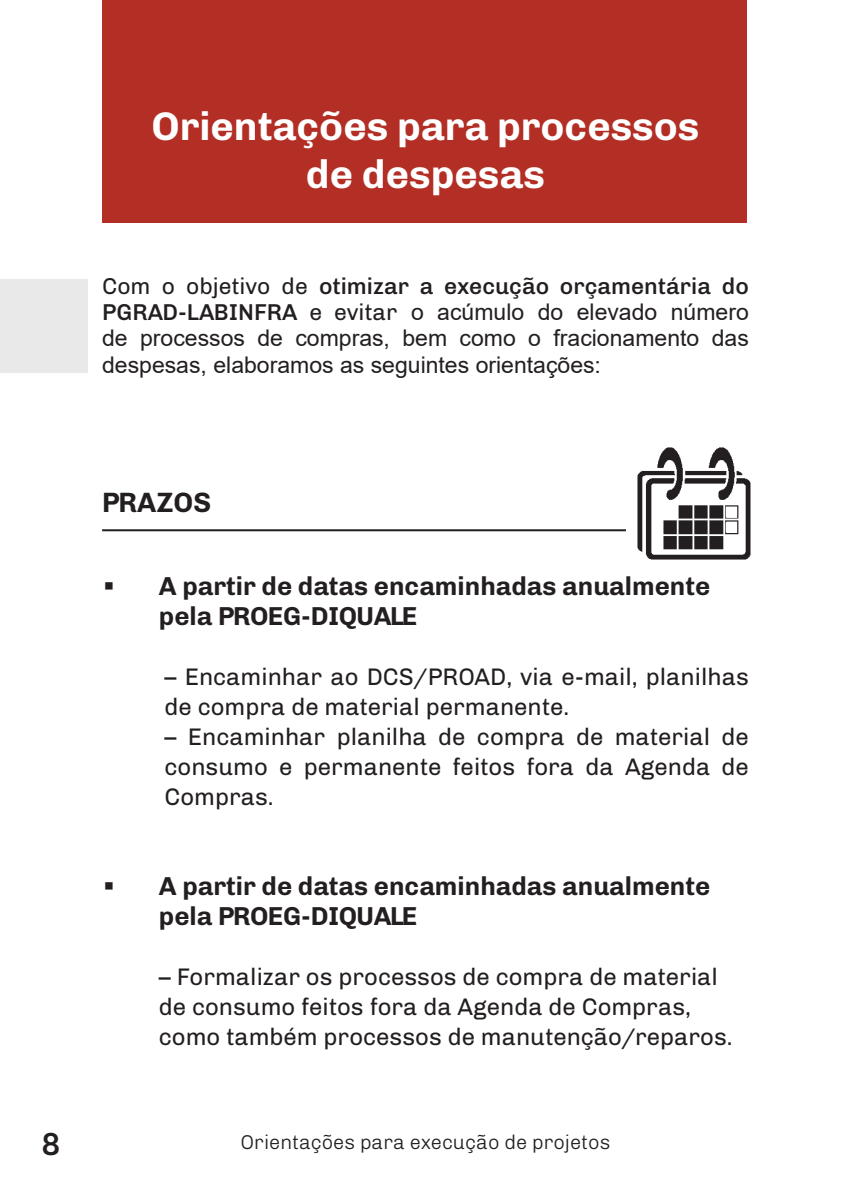
<style>
.page{position:relative;width:851px;height:1191px;background:#fff}
.page>*{position:absolute;margin:0;border:0;box-sizing:border-box;transform-origin:0 0}
.t1{font:700 40px/48px "Chivo";color:#fff;text-align:center}
.t2{font:500 32px "Chivo";color:#231f20}
.t3{font:700 28px "Chivo";color:#231f20}
.t4{font:700 26px/30px "Chivo";color:#231f20}
.t5{font:24px/30px "Chivo";color:#231f20}
.t6{font:23px/26.4px "Arial";color:#231f20;text-align:justify}
.t7{font:300 20px "Chivo";color:#231f20}
.s1{font-family:"Chivo"}
.s2{font-family:"Chivo";font-weight:500}
</style>
<div class="page">
<div style="left:102px;top:0;width:644px;height:222px;background:#b32f25"></div>
<div style="left:0;top:279px;width:87px;height:93px;background:#e9e9e9"></div>
<hr style="left:102px;top:529px;width:646px;height:2px;background:#231f20">
<img style="left:626px;top:447px;width:125px;height:113px">
<p class="t1" style="left:151px;top:100px;width:549px">Orientações para processos de despesas</p>
<p class="t6" style="left:102px;top:272px;width:648px"><span class="s1">Com o objetivo de</span> <span class="s2">otimizar a execução orçamentária do PGRAD-LABINFRA</span> <span class="s1">e evitar</span> o acúmulo do elevado número de processos de compras, bem como o fracionamento das despesas, elaboramos as seguintes orientações:</p>
<p class="t3" style="left:102px;top:481px;width:110px">PRAZOS</p>
<p class="t4" style="left:159px;top:570px;width:553px;text-indent:-57px">▪ A partir de datas encaminhadas anualmente pela PROEG-DIQUALE</p>
<p class="t5" style="left:164px;top:660px;width:585px">– Encaminhar ao DCS/PROAD, via e-mail, planilhas de compra de material permanente.</p>
<p class="t5" style="left:164px;top:720px;width:585px;text-align:justify">– Encaminhar planilha de compra de material de consumo e permanente feitos fora da Agenda de Compras.</p>
<p class="t4" style="left:159px;top:870px;width:553px;text-indent:-57px">▪ A partir de datas encaminhadas anualmente pela PROEG-DIQUALE</p>
<p class="t5" style="left:159px;top:960px;width:575px">– Formalizar os processos de compra de material de consumo feitos fora da Agenda de Compras, como também processos de manutenção/reparos.</p>
<h2 class="t2" style="left:41px;top:1119px;width:21px">8</h2>
<p class="t7" style="left:240px;top:1127px;width:371px">Orientações para execução de projetos</p>
</div>
